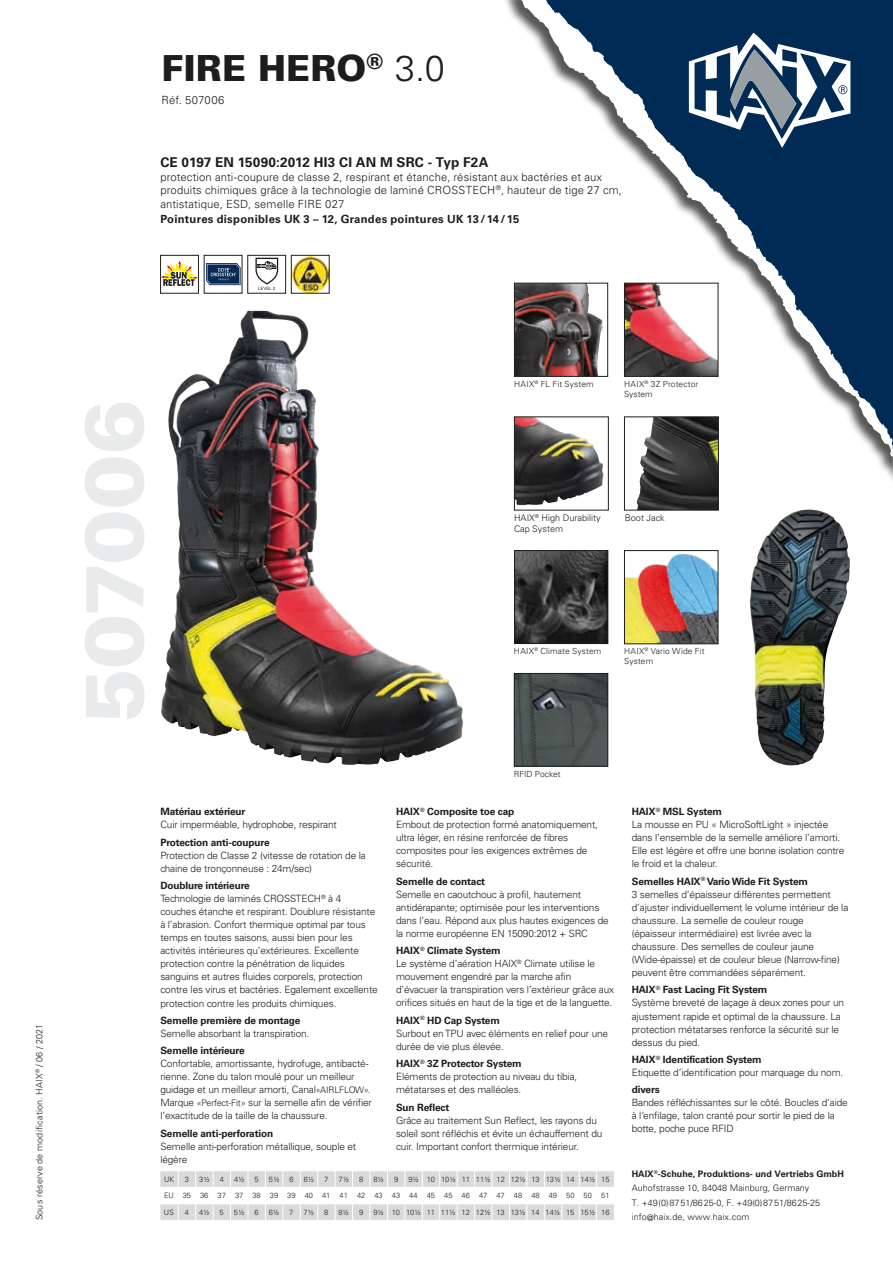
<style>
.page{position:relative;width:893px;height:1263px;background:#fff}
.page>*{position:absolute;margin:0;border:0;box-sizing:border-box;transform-origin:0 0}
.t1{font:900 82.5px "Univers LT Std";letter-spacing:-.01em;color:#e8eaeb}
.t2{font:900 36px "Univers LT Std";letter-spacing:.005em;color:#1d1d1b}
.t3{font:700 13.5px "Univers LT Std";letter-spacing:.015em;color:#1d1d1b}
.t4{font:300 11.25px/13.5px "Univers LT Std";letter-spacing:.01em;color:#1d1d1b}
.t5{font:700 11.25px "Univers LT Std";letter-spacing:.025em;color:#1d1d1b}
.t6{font:300 10.05px/13px "Univers LT Std";letter-spacing:-.015em;color:#1d1d1b}
.t7{font:700 10.05px "Univers LT Std";letter-spacing:-.015em;color:#1d1d1b}
.t8{font:300 9.15px/10.9px "Univers LT Std";color:#1d1d1b}
.t9{font:300 9px/14.2px "Univers LT Std";color:#1d1d1b}
.t10{font:300 9px "Univers LT Std";letter-spacing:.02em;color:#1d1d1b}
.t11{font:300 8.4px/10.1px "Univers LT Std";letter-spacing:.02em;color:#1d1d1b}
.t12{font:300 8.4px "Univers LT Std";color:#1d1d1b}
.t13{font:300 7.5px "Univers LT Std";color:#1d1d1b}
.s1{font-weight:300}
.s2{font-weight:700}
.s3{font-size:9px}
</style>
<div class="page">
<svg style="left:533px;top:0;width:360px;height:466px"></svg>
<svg style="left:689px;top:33px;width:161px;height:115px"></svg>
<img style="left:626px;top:552px;width:90px;height:90px">
<div style="left:624px;top:550px;width:94px;height:94px;border:1px solid #1d1d1b"></div>
<img style="left:626px;top:285px;width:90px;height:90px">
<div style="left:624px;top:283px;width:94px;height:94px;border:1px solid #1d1d1b"></div>
<img style="left:516px;top:285px;width:88px;height:90px">
<div style="left:514px;top:283px;width:94px;height:94px;border:1px solid #1d1d1b"></div>
<svg style="left:160px;top:1171px;width:454px;height:49px"></svg>
<svg style="left:255px;top:257px;width:24px;height:33px"></svg>
<div style="left:248px;top:255px;width:38px;height:38px;border:1px solid #1d1d1b"></div>
<svg style="left:206px;top:263px;width:34px;height:22px"></svg>
<svg style="left:162px;top:261px;width:35px;height:25px"></svg>
<div style="left:160px;top:255px;width:39px;height:38px;border:1px solid #1d1d1b"></div>
<img style="left:750px;top:509px;width:100px;height:257px">
<img style="left:516px;top:552px;width:90px;height:90px">
<div style="left:514px;top:550px;width:94px;height:94px;border:1px solid #1d1d1b"></div>
<img style="left:293px;top:257px;width:34px;height:34px">
<div style="left:291px;top:255px;width:38px;height:38px;border:1px solid #1d1d1b"></div>
<img style="left:516px;top:418px;width:88px;height:87px">
<div style="left:514px;top:416px;width:95px;height:94px;border:1px solid #1d1d1b"></div>
<img style="left:637px;top:418px;width:80px;height:90px">
<div style="left:624px;top:416px;width:95px;height:94px;border:1px solid #1d1d1b"></div>
<img style="left:516px;top:675px;width:90px;height:89px">
<div style="left:514px;top:673px;width:94px;height:93px;border:1px solid #1d1d1b"></div>
<img style="left:161px;top:311px;width:240px;height:454px">
<h2 class="t2" style="left:162px;top:46px;width:285px">FIRE HERO<sup>®</sup> <span class="s1">3.0</span></h2>
<p class="t4" style="left:162px;top:93px;width:64px">Réf. 507006</p>
<h3 class="t3" style="left:160px;top:154px;width:330px">CE 0197 EN 15090:2012 HI3 CI AN M SRC - Typ F2A</h3>
<p class="t4" style="left:160px;top:170px;width:463px">protection anti-coupure de classe 2, respirant et étanche, résistant aux bactéries et aux produits chimiques grâce à la technologie de laminé CROSSTECH<sup>®</sup>, hauteur de tige 27 cm, antistatique, ESD, semelle FIRE 027</p>
<p class="t5" style="left:160px;top:213px;width:361px">Pointures disponibles UK 3 – 12, Grandes pointures UK 13/14/15</p>
<p class="t10" style="left:34px;top:1220px;width:198px;rotate:-90deg">Sous réserve de modification. HAIX<sup>®</sup> / 06 / 2021</p>
<h1 class="t1" style="left:62px;top:723px;width:325px;rotate:-90deg">507006</h1>
<p class="t11" style="left:514px;top:379px;width:81px">HAIX<sup>®</sup> FL Fit System</p>
<p class="t11" style="left:624px;top:379px;width:76px">HAIX<sup>®</sup> 3Z Protector<br>System</p>
<p class="t8" style="left:514px;top:512px;width:88px">HAIX<sup>®</sup> High Durability<br>Cap System</p>
<p class="t8" style="left:625px;top:512px;width:42px">Boot Jack</p>
<p class="t11" style="left:514px;top:646px;width:89px">HAIX<sup>®</sup> Climate System</p>
<p class="t11" style="left:624px;top:646px;width:82px">HAIX<sup>®</sup> Vario Wide Fit<br>System</p>
<p class="t7" style="left:160px;top:806px;width:87px">Matériau extérieur</p>
<p class="t6" style="left:160px;top:818px;width:178px">Cuir imperméable, hydrophobe, respirant</p>
<p class="t7" style="left:160px;top:836px;width:111px">Protection anti-coupure</p>
<p class="t6" style="left:160px;top:848px;width:207px">Protection de Classe 2 (vitesse de rotation de la chaine de tronçonneuse : 24m/sec)</p>
<p class="t6" style="left:160px;top:879px;width:219px"><span class="s2">Doublure intérieure<br></span>Technologie de laminés CROSSTECH<sup>®</sup> à 4 couches étanche et respirant. Doublure résistante à l’abrasion. Confort thermique optimal par tous temps en toutes saisons, aussi bien pour les activités intérieures qu’extérieures. Excellente protection contre la pénétration de liquides sanguins et autres fluides corporels, protection contre les virus et bactéries. Egalement excellente protection contre les produits chimiques.</p>
<p class="t7" style="left:160px;top:1014px;width:141px">Semelle première de montage</p>
<p class="t6" style="left:160px;top:1027px;width:151px">Semelle absorbant la transpiration.</p>
<p class="t7" style="left:160px;top:1045px;width:86px">Semelle intérieure</p>
<p class="t6" style="left:160px;top:1057px;width:213px">Confortable, amortissante, hydrofuge, antibacté&shy;rienne. Zone du talon moulé pour un meilleur guidage et un meilleur amorti, Canal<span class="s3">«AIRLFLOW».<br></span>Marque <span class="s3">«Perfect-Fit»</span> sur la semelle afin de vérifier l’exactitude de la taille de la chaussure.</p>
<p class="t7" style="left:160px;top:1127px;width:114px">Semelle anti-perforation</p>
<p class="t6" style="left:160px;top:1140px;width:197px">Semelle anti-perforation métallique, souple et légère</p>
<p class="t12" style="left:514px;top:768px;width:48px">RFID Pocket</p>
<p class="t6" style="left:396px;top:805px;width:203px"><span class="s2">HAIX</span><sup>®</sup> <span class="s2">Composite toe cap<br></span>Embout de protection formé anatomiquement, ultra léger, en résine renforcée de fibres composites pour les exigences extrêmes de sécurité.</p>
<p class="t7" style="left:396px;top:875px;width:91px">Semelle de contact</p>
<p class="t6" style="left:396px;top:888px;width:214px">Semelle en caoutchouc à profil, hautement antidérapante; optimisée pour les interventions dans l’eau. Répond aux plus hautes exigences de la norme européenne EN 15090:2012 + SRC</p>
<p class="t6" style="left:396px;top:944px;width:220px"><span class="s2">HAIX</span><sup>®</sup> <span class="s2">Climate System<br></span>Le système d’aération HAIX<sup>®</sup> Climate utilise le mouvement engendré par la marche afin d’évacuer la transpiration vers l’extérieur grâce aux orifices situés en haut de la tige et de la languette.</p>
<p class="t6" style="left:396px;top:1014px;width:214px"><span class="s2">HAIX</span><sup>®</sup> <span class="s2">HD Cap System<br></span>Surbout en TPU avec éléments en relief pour une durée de vie plus élevée.</p>
<p class="t6" style="left:396px;top:1057px;width:183px"><span class="s2">HAIX</span><sup>®</sup> <span class="s2">3Z Protector System<br></span>Eléments de protection au niveau du tibia, métatarses et des malléoles.</p>
<p class="t7" style="left:396px;top:1101px;width:55px">Sun Reflect</p>
<p class="t6" style="left:396px;top:1113px;width:208px">Grâce au traitement Sun Reflect, les rayons du soleil sont réfléchis et évite un échauffement du cuir. Important confort thermique intérieur.</p>
<p class="t13" style="left:164px;top:1174px;width:11px">UK</p>
<p class="t13" style="left:185px;top:1174px;width:6px">3</p>
<p class="t13" style="left:199px;top:1174px;width:12px">3½</p>
<p class="t13" style="left:220px;top:1174px;width:6px">4</p>
<p class="t13" style="left:234px;top:1174px;width:12px">4½</p>
<p class="t13" style="left:255px;top:1174px;width:6px">5</p>
<p class="t13" style="left:269px;top:1174px;width:12px">5½</p>
<p class="t13" style="left:289px;top:1174px;width:6px">6</p>
<p class="t13" style="left:304px;top:1174px;width:12px">6½</p>
<p class="t13" style="left:324px;top:1174px;width:6px">7</p>
<p class="t13" style="left:339px;top:1174px;width:12px">7½</p>
<p class="t13" style="left:359px;top:1174px;width:6px">8</p>
<p class="t13" style="left:373px;top:1174px;width:12px">8½</p>
<p class="t13" style="left:394px;top:1174px;width:6px">9</p>
<p class="t13" style="left:408px;top:1174px;width:203px">9½ 10 10½ 11 11½ 12 12½ 13 13½ 14 14½ 15</p>
<p class="t13" style="left:164px;top:1191px;width:447px">EU 35 36 37 37 38 39 39 40 41 41 42 43 43 44 45 45 46 47 47 48 48 49 50 50 51</p>
<p class="t13" style="left:164px;top:1208px;width:11px">US</p>
<p class="t13" style="left:185px;top:1208px;width:6px">4</p>
<p class="t13" style="left:199px;top:1208px;width:12px">4½</p>
<p class="t13" style="left:220px;top:1208px;width:6px">5</p>
<p class="t13" style="left:234px;top:1208px;width:12px">5½</p>
<p class="t13" style="left:254px;top:1208px;width:6px">6</p>
<p class="t13" style="left:269px;top:1208px;width:12px">6½</p>
<p class="t13" style="left:289px;top:1208px;width:6px">7</p>
<p class="t13" style="left:304px;top:1208px;width:12px">7½</p>
<p class="t13" style="left:324px;top:1208px;width:6px">8</p>
<p class="t13" style="left:338px;top:1208px;width:12px">8½</p>
<p class="t13" style="left:359px;top:1208px;width:6px">9</p>
<p class="t13" style="left:373px;top:1208px;width:238px">9½ 10 10½ 11 11½ 12 12½ 13 13½ 14 14½ 15 15½ 16</p>
<p class="t6" style="left:632px;top:805px;width:214px"><span class="s2">HAIX</span><sup>®</sup> <span class="s2">MSL System<br></span>La mousse en PU « MicroSoftLight » injectée dans l’ensemble de la semelle améliore l’amorti.<br>Elle est légère et offre une bonne isolation contre le froid et la chaleur.</p>
<p class="t6" style="left:632px;top:875px;width:218px"><span class="s2">Semelles HAIX</span><sup>®</sup> <span class="s2">Vario Wide Fit System<br></span>3 semelles d’épaisseur différentes permettent d’ajuster individuellement le volume intérieur de la chaussure. La semelle de couleur rouge (épaisseur intermédiaire) est livrée avec la chaussure. Des semelles de couleur jaune (Wide-épaisse) et de couleur bleue (Narrow-fine) peuvent être commandées séparément.</p>
<p class="t6" style="left:632px;top:983px;width:214px"><span class="s2">HAIX</span><sup>®</sup> <span class="s2">Fast Lacing Fit System<br></span>Système breveté de laçage à deux zones pour un ajustement rapide et optimal de la chaussure. La protection métatarses renforce la sécurité sur le dessus du pied.</p>
<p class="t6" style="left:632px;top:1053px;width:213px"><span class="s2">HAIX</span><sup>®</sup> <span class="s2">Identification System<br></span>Etiquette d‘identification pour marquage du nom.</p>
<p class="t7" style="left:632px;top:1084px;width:30px">divers</p>
<p class="t6" style="left:632px;top:1096px;width:217px">Bandes réfléchissantes sur le côté. Boucles d‘aide à l‘enfilage, talon cranté pour sortir le pied de la botte, poche puce RFID</p>
<p class="t9" style="left:632px;top:1167px;width:214px"><span class="s2">HAIX</span><sup>®</sup><span class="s2">-Schuhe, Produktions- und Vertriebs GmbH </span>Auhofstrasse 10, 84048 Mainburg, Germany<br>T. +49(0)8751/8625-0, F. +49(0)8751/8625-25 info@haix.de, www.haix.com</p>
</div>
